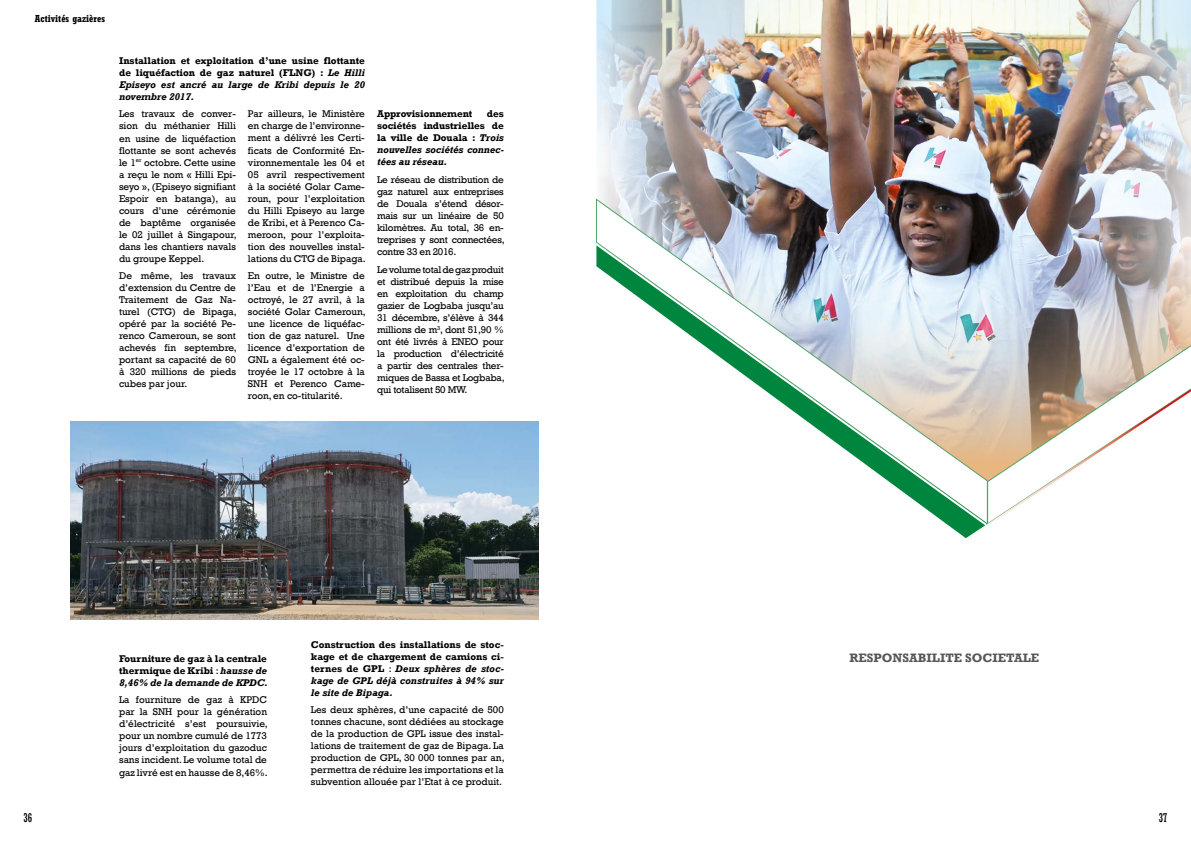
<style>
.page{position:relative;width:1191px;height:842px;background:#fff}
.page>*{position:absolute;margin:0;border:0;box-sizing:border-box;transform-origin:0 0}
.t1{font:700 12.5px "Rockwell";color:#575756}
.t2{font:condensed 12px "Rockwell";color:#000}
.t3{font:10px/12px "Rockwell";letter-spacing:-.005em;color:#000;text-align:justify}
.t4{font:700 10px/12px "Rockwell";color:#000;text-align:justify}
.t5{font:700 condensed 10px "Rockwell";color:#000}
.s1{font-style:italic}
.s2{font-weight:400}
</style>
<div class="page">
<img style="left:71px;top:421px;width:468px;height:198px">
<img style="left:596px;top:0;width:595px;height:198px">
<img style="left:596px;top:198px;width:595px;height:177px">
<svg style="left:963px;top:375px;width:228px;height:165px"></svg>
<svg style="left:596px;top:240px;width:393px;height:287px"></svg>
<p class="t5" style="left:35px;top:13px;width:72px">Activités gazières</p>
<p class="t4" style="left:119px;top:54px;width:247px">Installation et exploitation d’une usine flottante de liquéfaction de gaz naturel (FLNG) : <span class="s1">Le Hilli Episeyo est ancré au large de Kribi depuis le 20 novembre 2017.</span></p>
<p class="t3" style="left:119px;top:108px;width:119px">Les travaux de conver&shy;sion du méthanier Hilli en usine de liquéfaction flottante se sont achevés le 1<sup>er</sup> octobre. Cette usine a reçu le nom « Hilli Epi&shy;seyo », (Episeyo signifiant Espoir en batanga), au cours d’une cérémonie de baptême organisée le 02 juillet à Singapour, dans les chantiers navals du groupe Keppel.</p>
<p class="t3" style="left:119px;top:270px;width:119px">De même, les travaux d’extension du Centre de Traitement de Gaz Na&shy;turel (CTG) de Bipaga, opéré par la société Pe&shy;renco Cameroun, se sont achevés fin septembre, portant sa capacité de 60 à 320 millions de pieds cubes par jour.</p>
<p class="t3" style="left:248px;top:108px;width:119px">Par ailleurs, le Ministère en charge de l’environne&shy;ment a délivré les Certi&shy;ficats de Conformité En&shy;vironnementale les 04 et 05 avril respectivement à la société Golar Came&shy;roun, pour l’exploitation du Hilli Episeyo au large de Kribi, et à Perenco Ca&shy;meroon, pour l’exploita&shy;tion des nouvelles instal&shy;lations du CTG de Bipaga.</p>
<p class="t3" style="left:248px;top:270px;width:119px">En outre, le Ministre de l’Eau et de l’Energie a octroyé, le 27 avril, à la société Golar Cameroun, une licence de liquéfac&shy;tion de gaz naturel. Une licence d’exportation de GNL a également été oc&shy;troyée le 17 octobre à la SNH et Perenco Came&shy;roon, en co-titularité.</p>
<p class="t4" style="left:377px;top:108px;width:97px">Approvisionnement</p>
<p class="t4" style="left:377px;top:108px;width:128px;text-indent:110px">des sociétés industrielles de la ville de Douala : <span class="s1">Trois nouvelles sociétés connec&shy;tées au réseau.</span></p>
<p class="t3" style="left:377px;top:174px;width:129px">Le réseau de distribution de gaz naturel aux entreprises de Douala s’étend désor&shy;mais sur un linéaire de 50 kilomètres. Au total, 36 en&shy;treprises y sont connectées, contre 33 en 2016.</p>
<p class="t3" style="left:377px;top:264px;width:129px">Le volume total de gaz produit et distribué depuis la mise en exploitation du champ gazier de Logbaba jusqu’au 31 décembre, s’élève à 344 millions de m<sup>3</sup>, dont 51,90 % ont été livrés à ENEO pour la production d’électricité a partir des centrales ther&shy;miques de Bassa et Logbaba, qui totalisent 50 MW.</p>
<p class="t4" style="left:119px;top:652px;width:150px">Fourniture de gaz à la centrale thermique de Kribi <span class="s2">:</span> <span class="s1">hausse de 8,46% de la demande de KPDC.</span></p>
<p class="t3" style="left:119px;top:694px;width:150px">La fourniture de gaz à KPDC par la SNH pour la génération d’électricité s’est poursuivie, pour un nombre cumulé de 1773 jours d’exploitation du gazoduc sans incident. Le volume total de gaz livré est en hausse de 8,46%.</p>
<p class="t4" style="left:311px;top:638px;width:194px">Construction des installations de stoc&shy;kage et de chargement de camions ci&shy;ternes de GPL <span class="s2">:</span> <span class="s1">Deux sphères de stoc&shy;kage de GPL déjà construites à 94% sur le site de Bipaga.</span></p>
<p class="t3" style="left:311px;top:704px;width:195px">Les deux sphères, d’une capacité de 500 tonnes chacune, sont dédiées au stockage de la production de GPL issue des instal&shy;lations de traitement de gaz de Bipaga. La production de GPL, 30 000 tonnes par an, permettra de réduire les importations et la subvention allouée par l’Etat à ce produit.</p>
<p class="t1" style="left:849px;top:650px;width:191px">RESPONSABILITE SOCIETALE</p>
<p class="t2" style="left:23px;top:810px;width:10px">36</p>
<p class="t2" style="left:1158px;top:810px;width:10px">37</p>
</div>
